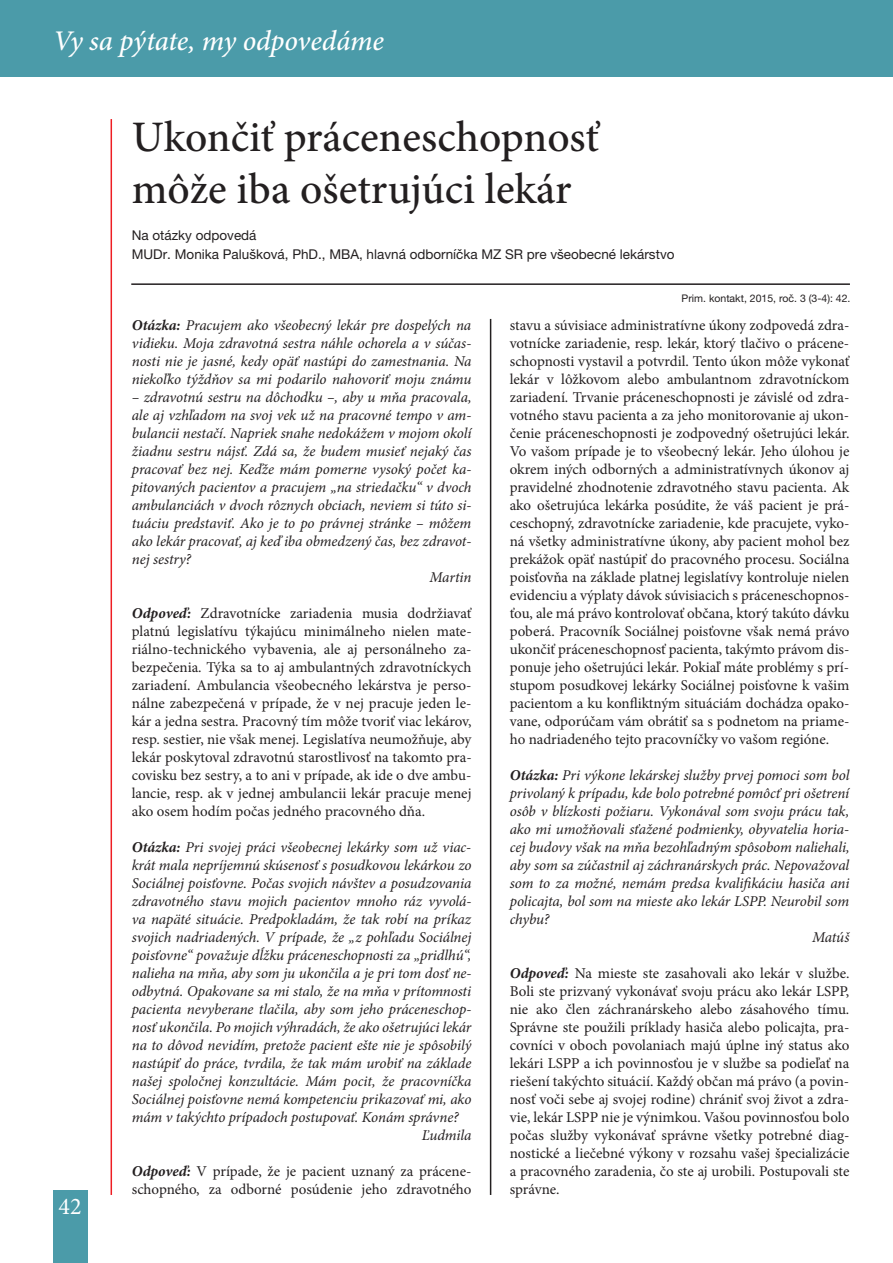
<style>
.page{position:relative;width:893px;height:1263px;background:#fff}
.page>*{position:absolute;margin:0;border:0;box-sizing:border-box;transform-origin:0 0}
.t1{font:500 43.5px/52.2px "Minion Pro";color:#231f20}
.t2{font:italic 500 28.5px "Minion Pro";letter-spacing:-.01em;color:#fff}
.t3{font:24px "Minion Pro";color:#fff}
.t4{font:15px/18px "Minion Pro";color:#231f20;text-align:justify}
.t5{font:italic 15px/18px "Minion Pro";letter-spacing:-.005em;color:#231f20;text-align:justify}
.t6{font:13.5px/19.5px "Helvetica Neue LT Pro";color:#231f20}
.t7{font:10.5px "Helvetica Neue LT Pro";color:#231f20}
.s1{font-weight:700}
.s2{font-weight:700;font-style:italic}
</style>
<div class="page">
<div style="left:53px;top:1191px;width:34px;height:72px;background:#4b9ba9"></div>
<div style="left:0;top:0;width:893px;height:77px;background:#4b9ba9"></div>
<hr style="left:111px;top:119px;width:1px;height:1076px;background:#ee1d23">
<hr style="left:490px;top:319px;width:1px;height:876px;background:#231f20">
<hr style="left:131px;top:283px;width:719px;height:2px;background:#231f20">
<h2 class="t2" style="left:53px;top:30px;width:332px">Vy sa pýtate, my odpovedáme</h2>
<h3 class="t3" style="left:59px;top:1196px;width:25px">42</h3>
<h1 class="t1" style="left:132px;top:114px;width:469px">Ukončiť práceneschopnosť môže iba ošetrujúci lekár</h1>
<p class="t6" style="left:132px;top:226px;width:544px">Na otázky odpovedá<br>MUDr. Monika Palušková, PhD., MBA, hlavná odborníčka MZ SR pre všeobecné lekárstvo</p>
<p class="t7" style="left:682px;top:294px;width:170px">Prim. kontakt, 2015, roč. 3 (3-4): 42.</p>
<p class="t5" style="left:132px;top:317px;width:341px"><span class="s1">Otázka:</span> Pracujem ako všeobecný lekár pre dospelých na vidieku. Moja zdravotná sestra náhle ochorela a v súčas&shy;nosti nie je jasné, kedy opäť nastúpi do zamestnania. Na niekoľko týždňov sa mi podarilo nahovoriť moju známu</p>
<p class="t5" style="left:132px;top:389px;width:341px">– zdravotnú sestru na dôchodku –, aby u mňa pracovala,</p>
<p class="t5" style="left:132px;top:407px;width:341px">ale aj vzhľadom na svoj vek už na pracovné tempo v am-</p>
<p class="t5" style="left:132px;top:425px;width:341px">bulancii nestačí. Napriek snahe nedokážem v mojom okolí</p>
<p class="t5" style="left:132px;top:443px;width:341px">žiadnu sestru nájsť. Zdá sa, že budem musieť nejaký čas</p>
<p class="t5" style="left:132px;top:461px;width:341px">pracovať bez nej. Keďže mám pomerne vysoký počet ka-</p>
<p class="t5" style="left:132px;top:479px;width:341px">pitovaných pacientov a pracujem „na striedačku“ v dvoch</p>
<p class="t5" style="left:132px;top:497px;width:341px">ambulanciách v dvoch rôznych obciach, neviem si túto si-</p>
<p class="t5" style="left:132px;top:515px;width:341px">tuáciu predstaviť. Ako je to po právnej stránke – môžem</p>
<p class="t5" style="left:132px;top:533px;width:341px">ako lekár pracovať, aj keď iba obmedzený čas, bez zdravot-</p>
<p class="t5" style="left:132px;top:551px;width:61px">nej sestry?</p>
<p class="t5" style="left:430px;top:569px;width:43px">Martin</p>
<p class="t4" style="left:132px;top:605px;width:341px"><span class="s2">Odpoveď:</span> Zdravotnícke zariadenia musia dodržiavať platnú legislatívu týkajúcu minimálneho nielen mate&shy;riálno-technického vybavenia, ale aj personálneho za&shy;bezpečenia. Týka sa to aj ambulantných zdravotníckych zariadení. Ambulancia všeobecného lekárstva je perso&shy;nálne zabezpečená v prípade, že v nej pracuje jeden le&shy;kár a jedna sestra. Pracovný tím môže tvoriť viac lekárov, resp. sestier, nie však menej. Legislatíva neumožňuje, aby lekár poskytoval zdravotnú starostlivosť na takomto pra&shy;covisku bez sestry, a to ani v prípade, ak ide o dve ambu&shy;lancie, resp. ak v jednej ambulancii lekár pracuje menej ako osem hodím počas jedného pracovného dňa.</p>
<p class="t5" style="left:132px;top:839px;width:341px"><span class="s1">Otázka:</span> Pri svojej práci všeobecnej lekárky som už viac-</p>
<p class="t5" style="left:132px;top:857px;width:341px">krát mala nepríjemnú skúsenosť s posudkovou lekárkou zo</p>
<p class="t5" style="left:132px;top:875px;width:341px">Sociálnej poisťovne. Počas svojich návštev a posudzovania</p>
<p class="t5" style="left:132px;top:893px;width:341px">zdravotného stavu mojich pacientov mnoho ráz vyvolá-</p>
<p class="t5" style="left:132px;top:911px;width:341px">va napäté situácie. Predpokladám, že tak robí na príkaz</p>
<p class="t5" style="left:132px;top:929px;width:341px">svojich nadriadených. V prípade, že „z pohľadu Sociálnej</p>
<p class="t5" style="left:132px;top:947px;width:341px">poisťovne“ považuje dĺžku práceneschopnosti za „pridlhú“,</p>
<p class="t5" style="left:132px;top:965px;width:341px">nalieha na mňa, aby som ju ukončila a je pri tom dosť ne-</p>
<p class="t5" style="left:132px;top:983px;width:341px">odbytná. Opakovane sa mi stalo, že na mňa v prítomnosti</p>
<p class="t5" style="left:132px;top:1001px;width:341px">pacienta nevyberane tlačila, aby som jeho práceneschop-</p>
<p class="t5" style="left:132px;top:1019px;width:341px">nosť ukončila. Po mojich výhradách, že ako ošetrujúci lekár</p>
<p class="t5" style="left:132px;top:1037px;width:341px">na to dôvod nevidím, pretože pacient ešte nie je spôsobilý</p>
<p class="t5" style="left:132px;top:1055px;width:341px">nastúpiť do práce, tvrdila, že tak mám urobiť na základe</p>
<p class="t5" style="left:132px;top:1073px;width:341px">našej spoločnej konzultácie. Mám pocit, že pracovníčka</p>
<p class="t5" style="left:132px;top:1091px;width:341px">Sociálnej poisťovne nemá kompetenciu prikazovať mi, ako</p>
<p class="t5" style="left:132px;top:1109px;width:328px">mám v takýchto prípadoch postupovať. Konám správne?</p>
<p class="t5" style="left:422px;top:1127px;width:51px">Ľudmila</p>
<p class="t4" style="left:132px;top:1163px;width:341px"><span class="s2">Odpoveď:</span> V prípade, že je pacient uznaný za prácene&shy;schopného, za odborné posúdenie jeho zdravotného</p>
<p class="t4" style="left:510px;top:317px;width:341px">stavu a súvisiace administratívne úkony zodpovedá zdra&shy;votnícke zariadenie, resp. lekár, ktorý tlačivo o prácene&shy;schopnosti vystavil a potvrdil. Tento úkon môže vykonať lekár v lôžkovom alebo ambulantnom zdravotníckom zariadení. Trvanie práceneschopnosti je závislé od zdra&shy;votného stavu pacienta a za jeho monitorovanie aj ukon&shy;čenie práceneschopnosti je zodpovedný ošetrujúci lekár.<br>Vo vašom prípade je to všeobecný lekár. Jeho úlohou je okrem iných odborných a administratívnych úkonov aj pravidelné zhodnotenie zdravotného stavu pacienta. Ak ako ošetrujúca lekárka posúdite, že váš pacient je prá&shy;ceschopný, zdravotnícke zariadenie, kde pracujete, vyko&shy;ná všetky administratívne úkony, aby pacient mohol bez prekážok opäť nastúpiť do pracovného procesu. Sociálna poisťovňa na základe platnej legislatívy kontroluje nielen evidenciu a výplaty dávok súvisiacich s práceneschopnos&shy;ťou, ale má právo kontrolovať občana, ktorý takúto dávku poberá. Pracovník Sociálnej poisťovne však nemá právo ukončiť práceneschopnosť pacienta, takýmto právom dis&shy;ponuje jeho ošetrujúci lekár. Pokiaľ máte problémy s prí&shy;stupom posudkovej lekárky Sociálnej poisťovne k vašim pacientom a ku konfliktným situáciám dochádza opako&shy;vane, odporúčam vám obrátiť sa s podnetom na priame&shy;ho nadriadeného tejto pracovníčky vo vašom regióne.</p>
<p class="t5" style="left:510px;top:767px;width:341px"><span class="s1">Otázka:</span> Pri výkone lekárskej služby prvej pomoci som bol</p>
<p class="t5" style="left:510px;top:785px;width:341px">privolaný k prípadu, kde bolo potrebné pomôcť pri ošetrení</p>
<p class="t5" style="left:510px;top:803px;width:341px">osôb v blízkosti požiaru. Vykonával som svoju prácu tak,</p>
<p class="t5" style="left:510px;top:821px;width:341px">ako mi umožňovali sťažené podmienky, obyvatelia horia-</p>
<p class="t5" style="left:510px;top:839px;width:341px">cej budovy však na mňa bezohľadným spôsobom naliehali,</p>
<p class="t5" style="left:510px;top:857px;width:341px">aby som sa zúčastnil aj záchranárskych prác. Nepovažoval</p>
<p class="t5" style="left:510px;top:875px;width:341px">som to za možné, nemám predsa kvalifikáciu hasiča ani</p>
<p class="t5" style="left:510px;top:893px;width:341px">policajta, bol som na mieste ako lekár LSPP. Neurobil som</p>
<p class="t5" style="left:510px;top:911px;width:41px">chybu?</p>
<p class="t5" style="left:812px;top:929px;width:39px">Matúš</p>
<p class="t4" style="left:510px;top:965px;width:341px"><span class="s2">Odpoveď:</span> Na mieste ste zasahovali ako lekár v službe.<br>Boli ste prizvaný vykonávať svoju prácu ako lekár LSPP, nie ako člen záchranárskeho alebo zásahového tímu.<br>Správne ste použili príklady hasiča alebo policajta, pra&shy;covníci v oboch povolaniach majú úplne iný status ako lekári LSPP a ich povinnosťou je v službe sa podieľať na riešení takýchto situácií. Každý občan má právo (a povin&shy;nosť voči sebe aj svojej rodine) chrániť svoj život a zdra&shy;vie, lekár LSPP nie je výnimkou. Vašou povinnosťou bolo počas služby vykonávať správne všetky potrebné diag&shy;nostické a liečebné výkony v rozsahu vašej špecializácie a pracovného zaradenia, čo ste aj urobili. Postupovali ste správne.</p>
</div>
